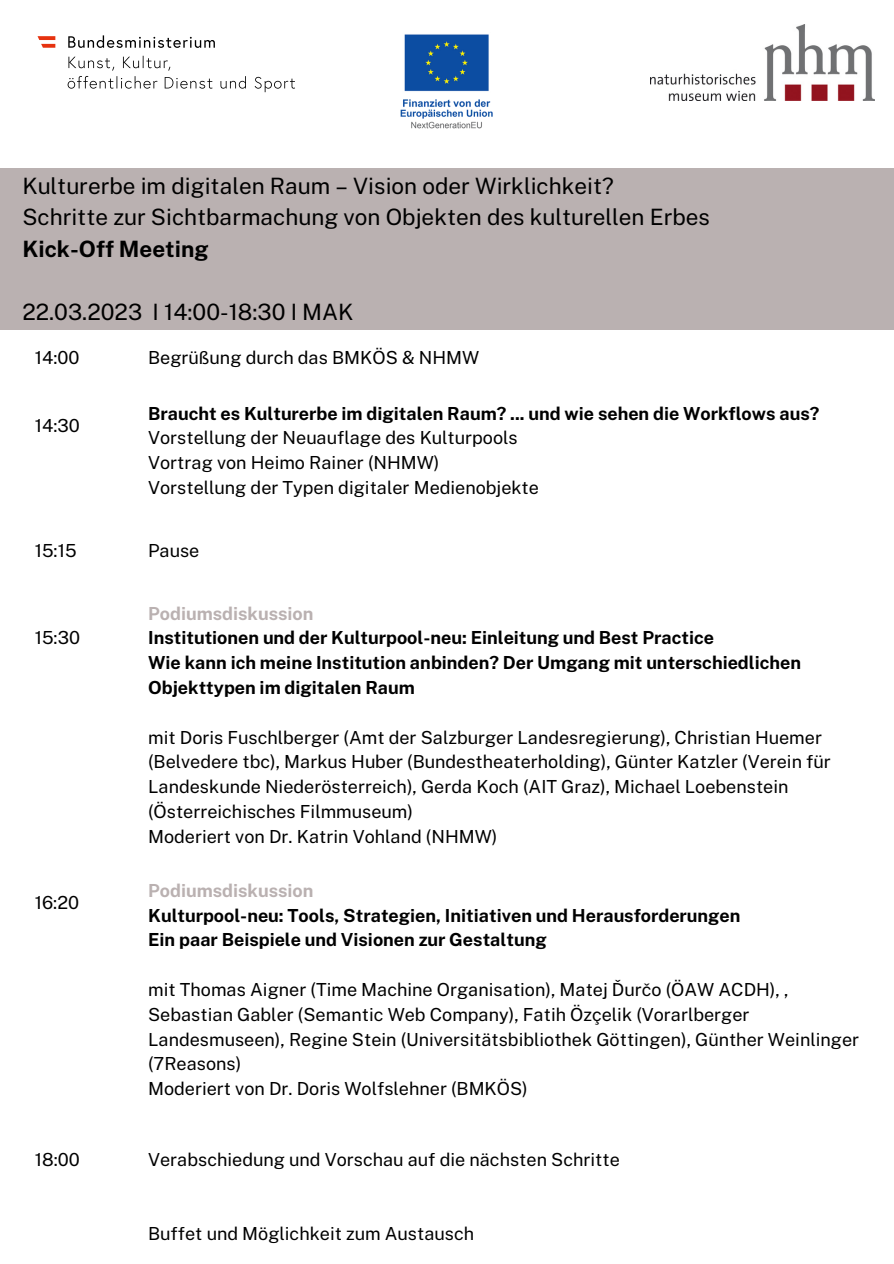
<style>
.page{position:relative;width:894px;height:1264px;background:#fff}
.page>*{position:absolute;margin:0;border:0;box-sizing:border-box;transform-origin:0 0}
.t1{font:22.5px/31.5px "Public Sans";color:#000}
.t2{font:700 22.5px "Public Sans";color:#000}
.t3{font:18px/24.8px "Public Sans";color:#000}
.t4{font:700 18px/24.8px "Public Sans";color:#000}
.t5{font:700 18px "Public Sans";color:#bab1b1}
</style>
<div class="page">
<svg style="left:68px;top:56px;width:227px;height:36px"></svg>
<svg style="left:68px;top:35px;width:147px;height:13px"></svg>
<svg style="left:37px;top:36px;width:18px;height:12px"></svg>
<img style="left:650px;top:25px;width:224px;height:75px">
<img style="left:400px;top:34px;width:93px;height:95px">
<div style="left:0;top:168px;width:892px;height:162px;background:#bab1b1"></div>
<p class="t1" style="left:22px;top:170px;width:689px">Kulturerbe im digitalen Raum – Vision oder Wirklichkeit?<br>Schritte zur Sichtbarmachung von Objekten des kulturellen Erbes</p>
<p class="t2" style="left:22px;top:235px;width:188px">Kick-Off Meeting</p>
<p class="t1" style="left:22px;top:296px;width:333px">22.03.2023 I 14:00-18:30 I MAK</p>
<p class="t3" style="left:35px;top:344px;width:46px">14:00</p>
<p class="t3" style="left:148px;top:344px;width:332px">Begrüßung durch das BMKÖS &amp; NHMW</p>
<p class="t3" style="left:35px;top:413px;width:47px">14:30</p>
<p class="t4" style="left:148px;top:401px;width:672px">Braucht es Kulturerbe im digitalen Raum? ... und wie sehen die Workflows aus?</p>
<p class="t3" style="left:148px;top:425px;width:392px">Vorstellung der Neuauflage des Kulturpools<br>Vortrag von Heimo Rainer (NHMW)<br>Vorstellung der Typen digitaler Medienobjekte</p>
<p class="t3" style="left:35px;top:538px;width:43px">15:15</p>
<p class="t3" style="left:148px;top:538px;width:53px">Pause</p>
<p class="t3" style="left:35px;top:625px;width:47px">15:30</p>
<p class="t3" style="left:35px;top:890px;width:46px">16:20</p>
<p class="t5" style="left:148px;top:602px;width:167px">Podiumsdiskussion</p>
<p class="t4" style="left:148px;top:625px;width:654px">Institutionen und der Kulturpool-neu: Einleitung und Best Practice<br>Wie kann ich meine Institution anbinden? Der Umgang mit unterschiedlichen<br>Objekttypen im digitalen Raum</p>
<p class="t3" style="left:148px;top:724px;width:684px">mit Doris Fuschlberger (Amt der Salzburger Landesregierung), Christian Huemer (Belvedere tbc), Markus Huber (Bundestheaterholding), Günter Katzler (Verein für Landeskunde Niederösterreich), Gerda Koch (AIT Graz), Michael Loebenstein (Österreichisches Filmmuseum)<br>Moderiert von Dr. Katrin Vohland (NHMW)</p>
<p class="t5" style="left:148px;top:879px;width:167px">Podiumsdiskussion</p>
<p class="t4" style="left:148px;top:902px;width:593px">Kulturpool-neu: Tools, Strategien, Initiativen und Herausforderungen<br>Ein paar Beispiele und Visionen zur Gestaltung</p>
<p class="t3" style="left:148px;top:977px;width:712px">mit Thomas Aigner (Time Machine Organisation), Matej Ďurčo (ÖAW ACDH), , Sebastian Gabler (Semantic Web Company), Fatih Özçelik (Vorarlberger Landesmuseen), Regine Stein (Universitätsbibliothek Göttingen), Günther Weinlinger (7Reasons)<br>Moderiert von Dr. Doris Wolfslehner (BMKÖS)</p>
<p class="t3" style="left:35px;top:1147px;width:47px">18:00</p>
<p class="t3" style="left:148px;top:1147px;width:473px">Verabschiedung und Vorschau auf die nächsten Schritte</p>
<p class="t3" style="left:148px;top:1221px;width:327px">Buffet und Möglichkeit zum Austausch</p>
</div>
